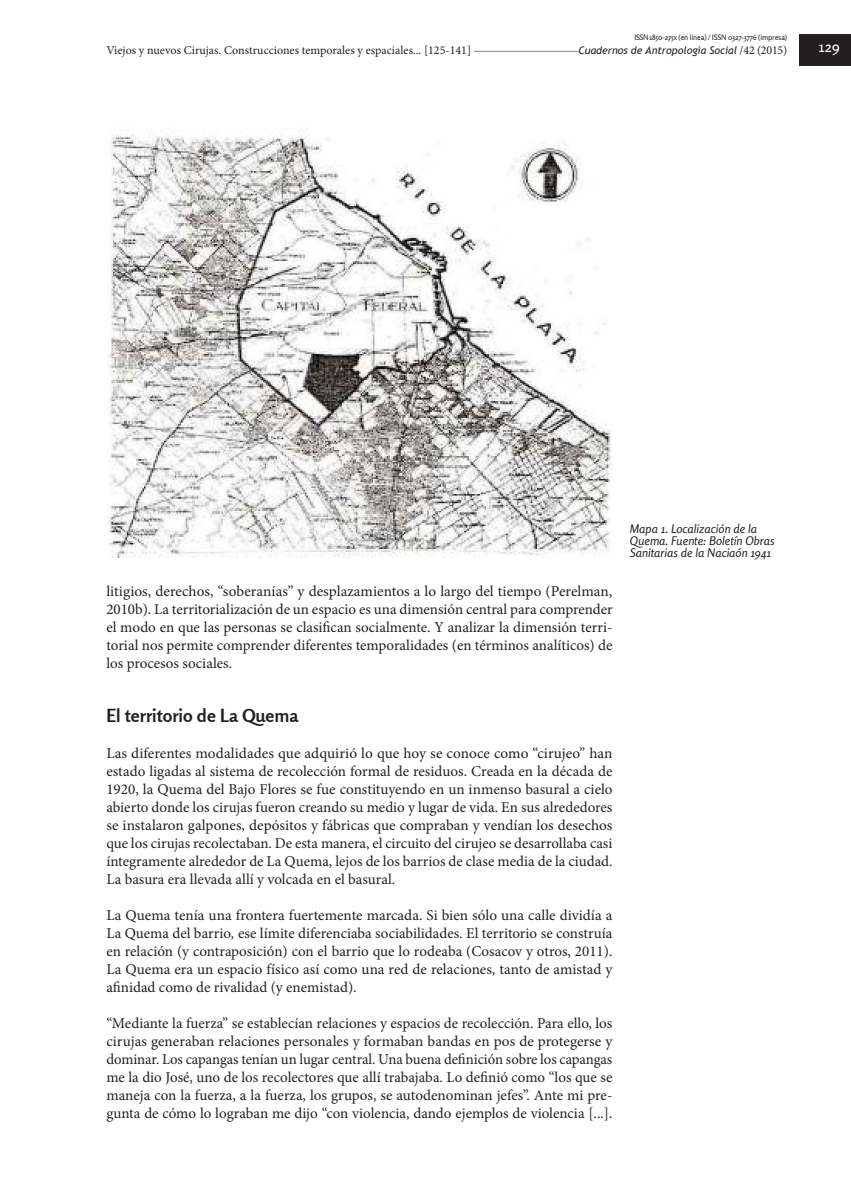
<style>
.page{position:relative;width:851px;height:1191px;background:#fff}
.page>*{position:absolute;margin:0;border:0;box-sizing:border-box;transform-origin:0 0}
.Art____Subtítulo{font:700 18px "Rosario";color:#231f20}
.Art____Texto_princip{font:15px/18px "Minion Pro";color:#231f20;text-align:justify}
.t1{font:15px "Rosario";color:#fff}
.Img____Epígrafe_infe{font:italic 12px/12px "Rosario";color:#231f20}
.t2{font:12px "Minion Pro";color:#231f20}
.t3{font:italic 10.5px "Trebuchet MS";color:#231f20}
.t4{font:7.5px "Rosario";letter-spacing:-.02em;color:#231f20}
.s1{font-family:"Minion Pro";font-style:normal;font-size:12px}
.s2{font-style:italic}
</style>
<div class="page">
<hr style="left:112px;top:51px;width:540px;height:1px;background:#808285">
<div style="left:578px;top:43px;width:209px;height:15px;background:#fff"></div>
<div style="left:799px;top:35px;width:51px;height:31px;background:#231f20"></div>
<div style="left:106px;top:43px;width:368px;height:15px;background:#fff"></div>
<img style="left:108px;top:129px;width:503px;height:428px">
<p class="t4" style="left:634px;top:33px;width:154px">ISSN 1850-275x (en línea) / ISSN 0327-3776 (impresa)</p>
<p class="t2" style="left:106px;top:42px;width:366px">Viejos y nuevos Cirujas. Construcciones temporales y espaciales... [125-141]</p>
<p class="t3" style="left:578px;top:44px;width:210px">Cuadernos de Antropología Social <span class="s1">/42 (2015)</span></p>
<p class="t1" style="left:818px;top:38px;width:23px">129</p>
<p class="Art____Texto_princip" style="left:106px;top:582px;width:508px">litigios, derechos, “soberanías” y desplazamientos a lo largo del tiempo (Perelman, 2010b). La territorialización de un espacio es una dimensión central para comprender el modo en que las personas se clasifican socialmente. Y analizar la dimensión terri&shy;torial nos permite comprender diferentes temporalidades (en términos analíticos) de los procesos sociales.</p>
<p class="Art____Subtítulo" style="left:106px;top:704px;width:193px">El territorio de La Quema</p>
<p class="Art____Texto_princip" style="left:106px;top:744px;width:507px">Las diferentes modalidades que adquirió lo que hoy se conoce como “cirujeo” han estado ligadas al sistema de recolección formal de residuos. Creada en la década de 1920, la Quema del Bajo Flores se fue constituyendo en un inmenso basural a cielo abierto donde los cirujas fueron creando su medio y lugar de vida. En sus alrededores se instalaron galpones, depósitos y fábricas que compraban y vendían los desechos que los cirujas recolectaban. De esta manera, el circuito del cirujeo se desarrollaba casi íntegramente alrededor de La Quema, lejos de los barrios de clase media de la ciudad.<br>La basura era llevada allí y volcada en el basural.</p>
<p class="Art____Texto_princip" style="left:106px;top:906px;width:507px">La Quema tenía una frontera fuertemente marcada. Si bien sólo una calle dividía a La Quema del barrio<span class="s2">,</span> ese límite diferenciaba sociabilidades. El territorio se construía en relación (y contraposición) con el barrio que lo rodeaba (Cosacov y otros, 2011).<br>La Quema era un espacio físico así como una red de relaciones, tanto de amistad y afinidad como de rivalidad (y enemistad).</p>
<p class="Art____Texto_princip" style="left:106px;top:1014px;width:507px">“Mediante la fuerza” se establecían relaciones y espacios de recolección. Para ello, los cirujas generaban relaciones personales y formaban bandas en pos de protegerse y dominar. Los capangas tenían un lugar central. Una buena definición sobre los capangas me la dio José, uno de los recolectores que allí trabajaba. Lo definió como “los que se maneja con la fuerza, a la fuerza, los grupos, se autodenominan jefes”. Ante mi pre&shy;gunta de cómo lo lograban me dijo “con violencia, dando ejemplos de violencia [...].</p>
<p class="Img____Epígrafe_infe" style="left:629px;top:523px;width:146px">Mapa 1. Localización de la<br>Quema. Fuente: Boletín Obras<br>Sanitarias de la Naciaón 1941</p>
</div>
